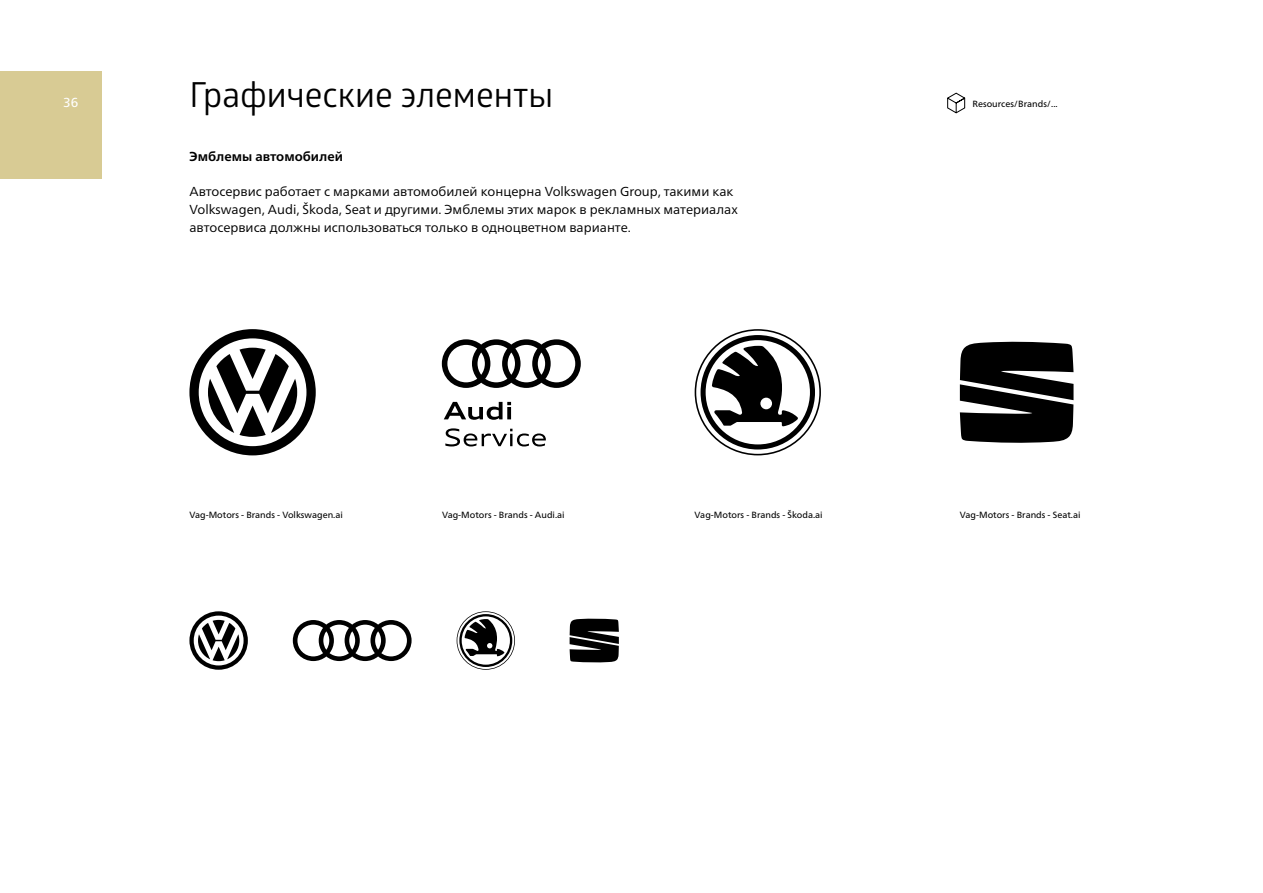
<style>
.page{position:relative;width:1263px;height:893px;background:#fff}
.page>*{position:absolute;margin:0;border:0;box-sizing:border-box;transform-origin:0 0}
.t1{font:34.5px "Glober";color:#000}
.t2{font:13.05px/17.9px "Frutiger Neue LTW1 G";color:#000}
.t3{font:700 13.05px "Frutiger Neue LTW1 G";color:#000}
.t4{font:13.05px "Frutiger Neue LTW1 G";color:#fff}
.t5{font:9px "Frutiger Neue LTW1 G";color:#000}
</style>
<div class="page">
<div style="left:0;top:71px;width:101px;height:108px;background:#d8cb94"></div>
<svg style="left:947px;top:92px;width:19px;height:22px"></svg>
<svg style="left:695px;top:329px;width:126px;height:126px"></svg>
<svg style="left:960px;top:341px;width:113px;height:102px;background:#292929"></svg>
<svg style="left:189px;top:329px;width:127px;height:126px"></svg>
<svg style="left:442px;top:339px;width:139px;height:49px"></svg>
<svg style="left:445px;top:428px;width:101px;height:18px"></svg>
<svg style="left:444px;top:402px;width:67px;height:18px"></svg>
<svg style="left:293px;top:620px;width:119px;height:41px"></svg>
<svg style="left:457px;top:611px;width:58px;height:59px"></svg>
<svg style="left:570px;top:618px;width:49px;height:45px;background:#2d2d2d"></svg>
<svg style="left:189px;top:611px;width:59px;height:59px"></svg>
<p class="t4" style="left:63px;top:95px;width:17px">36</p>
<h1 class="t1" style="left:189px;top:71px;width:365px">Графические элементы</h1>
<p class="t3" style="left:189px;top:148px;width:155px">Эмблемы автомобилей</p>
<p class="t2" style="left:189px;top:183px;width:550px">Автосервис работает с марками автомобилей концерна Volkswagen Group, такими как<br>Volkswagen, Audi, Škoda, Seat и другими. Эмблемы этих марок в рекламных материалах автосервиса должны использоваться только в одноцветном варианте.</p>
<p class="t5" style="left:972px;top:99px;width:87px">Resources/Brands/...</p>
<p class="t5" style="left:189px;top:509px;width:155px">Vag-Motors - Brands - Volkswagen.ai</p>
<p class="t5" style="left:442px;top:509px;width:124px">Vag-Motors - Brands - Audi.ai</p>
<p class="t5" style="left:695px;top:509px;width:130px">Vag-Motors - Brands - Škoda.ai</p>
<p class="t5" style="left:960px;top:509px;width:122px">Vag-Motors - Brands - Seat.ai</p>
</div>
